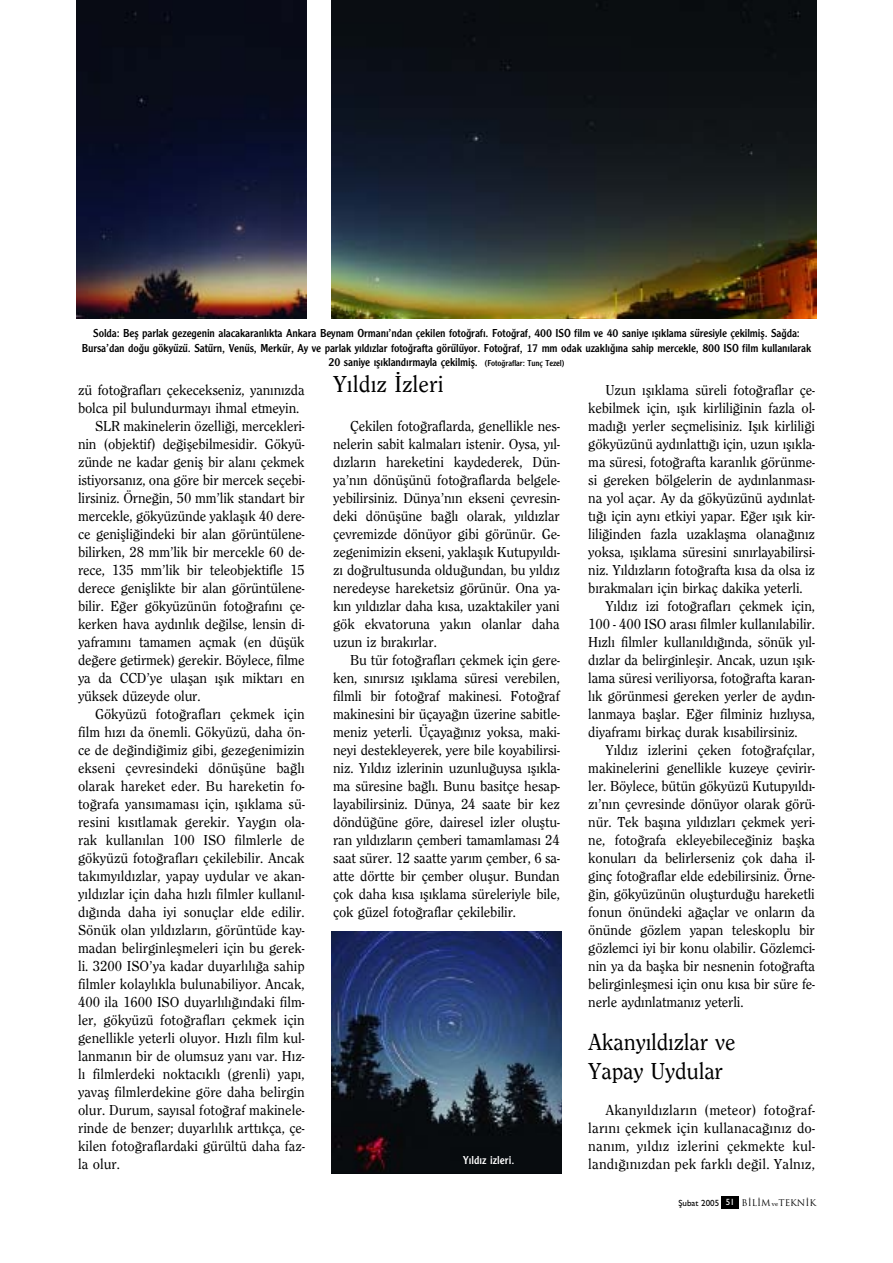
<style>
.page{position:relative;width:893px;height:1263px;background:#fff}
.page>*{position:absolute;margin:0;border:0;box-sizing:border-box;transform-origin:0 0}
.t1{font:500 24px/28.8px "Clearface";letter-spacing:-.01em;color:#000}
.t2{font:500 15px/18px "Clearface";letter-spacing:-.01em;color:#000;text-align:justify}
.t3{font:12px/14.4px "Clearface Gothic";letter-spacing:-.01em;color:#000;text-align:center}
.t4{font:12px "Clearface Gothic";color:#fff}
.t5{font:9px "Trajan Plain";color:#000}
.s1{font-size:9px}
.s2{font-family:"Gill Sans";font-weight:500}
.s3{font-family:"Gill Sans";font-weight:500;color:#fff}
.s4{font-family:"Bookman Old Style";font-size:6px}
</style>
<div class="page">
<div style="left:722px;top:1196px;width:17px;height:13px;background:#000"></div>
<img style="left:332px;top:0;width:484px;height:319px">
<img style="left:77px;top:0;width:229px;height:319px">
<img style="left:332px;top:931px;width:229px;height:243px">
<p class="t3" style="left:82px;top:326px;width:731px">Solda: Befl parlak gezegenin alacakaranl›kta Ankara Beynam Orman›’ndan çekilen foto¤raf›. Foto¤raf, 400 ISO film ve 40 saniye ›fl›klama süresiyle çekilmifl. Sa¤da:<br>Bursa’dan do¤u gökyüzü. Satürn, Venüs, Merkür, Ay ve parlak y›ld›zlar foto¤rafta görülüyor. Foto¤raf, 17 mm odak uzakl›¤›na sahip mercekle, 800 ISO film kullan›larak<br>20 saniye ›fl›kland›rmayla çekilmifl. <span class="s1">(Foto¤raflar: Tunç Tezel)</span></p>
<p class="t2" style="left:78px;top:381px;width:228px">zü foto¤raflar› çekecekseniz, yan›n›zda</p>
<p class="t2" style="left:78px;top:399px;width:223px">bolca pil bulundurmay› ihmal etmeyin.</p>
<p class="t2" style="left:95px;top:417px;width:211px">SLR makinelerin özelli¤i, mercekleri-</p>
<p class="t2" style="left:78px;top:435px;width:228px">nin (objektif) de¤iflebilmesidir. Gökyü-</p>
<p class="t2" style="left:78px;top:453px;width:228px">zünde ne kadar genifl bir alan› çekmek</p>
<p class="t2" style="left:78px;top:471px;width:228px">istiyorsan›z, ona göre bir mercek seçebi-</p>
<p class="t2" style="left:78px;top:489px;width:228px">lirsiniz. Örne¤in, 50 mm’lik standart bir</p>
<p class="t2" style="left:78px;top:507px;width:228px">mercekle, gökyüzünde yaklafl›k 40 dere-</p>
<p class="t2" style="left:78px;top:525px;width:228px">ce geniflli¤indeki bir alan görüntülene-</p>
<p class="t2" style="left:78px;top:543px;width:228px">bilirken, 28 mm’lik bir mercekle 60 de-</p>
<p class="t2" style="left:78px;top:561px;width:228px">rece, 135 mm’lik bir teleobjektifle 15</p>
<p class="t2" style="left:78px;top:579px;width:228px">derece genifllikte bir alan görüntülene-</p>
<p class="t2" style="left:78px;top:597px;width:228px">bilir. E¤er gökyüzünün foto¤raf›n› çe-</p>
<p class="t2" style="left:78px;top:615px;width:228px">kerken hava ayd›nl›k de¤ilse, lensin di-</p>
<p class="t2" style="left:78px;top:633px;width:228px">yafram›n› tamamen açmak (en düflük</p>
<p class="t2" style="left:78px;top:651px;width:228px">de¤ere getirmek) gerekir. Böylece, filme</p>
<p class="t2" style="left:78px;top:669px;width:228px">ya da CCD’ye ulaflan ›fl›k miktar› en</p>
<p class="t2" style="left:78px;top:687px;width:124px">yüksek düzeyde olur.</p>
<p class="t2" style="left:95px;top:705px;width:211px">Gökyüzü foto¤raflar› çekmek için</p>
<p class="t2" style="left:78px;top:723px;width:228px">film h›z› da önemli. Gökyüzü, daha ön-</p>
<p class="t2" style="left:78px;top:741px;width:228px">ce de de¤indi¤imiz gibi, gezegenimizin</p>
<p class="t2" style="left:78px;top:759px;width:228px">ekseni çevresindeki dönüflüne ba¤l›</p>
<p class="t2" style="left:78px;top:777px;width:228px">olarak hareket eder. Bu hareketin fo-</p>
<p class="t2" style="left:78px;top:795px;width:228px">to¤rafa yans›mamas› için, ›fl›klama sü-</p>
<p class="t2" style="left:78px;top:813px;width:228px">resini k›s›tlamak gerekir. Yayg›n ola-</p>
<p class="t2" style="left:78px;top:831px;width:228px">rak kullan›lan 100 ISO filmlerle de</p>
<p class="t2" style="left:78px;top:849px;width:228px">gökyüzü foto¤raflar› çekilebilir. Ancak</p>
<p class="t2" style="left:78px;top:867px;width:228px">tak›my›ld›zlar, yapay uydular ve akan-</p>
<p class="t2" style="left:78px;top:885px;width:228px">y›ld›zlar için daha h›zl› filmler kullan›l-</p>
<p class="t2" style="left:78px;top:903px;width:228px">d›¤›nda daha iyi sonuçlar elde edilir.</p>
<p class="t2" style="left:78px;top:921px;width:228px">Sönük olan y›ld›zlar›n, görüntüde kay-</p>
<p class="t2" style="left:78px;top:939px;width:228px">madan belirginleflmeleri için bu gerek-</p>
<p class="t2" style="left:78px;top:957px;width:228px">li. 3200 ISO’ya kadar duyarl›l›¤a sahip</p>
<p class="t2" style="left:78px;top:975px;width:228px">filmler kolayl›kla bulunabiliyor. Ancak,</p>
<p class="t2" style="left:78px;top:993px;width:228px">400 ila 1600 ISO duyarl›l›¤›ndaki film-</p>
<p class="t2" style="left:78px;top:1011px;width:228px">ler, gökyüzü foto¤raflar› çekmek için</p>
<p class="t2" style="left:78px;top:1029px;width:228px">genellikle yeterli oluyor. H›zl› film kul-</p>
<p class="t2" style="left:78px;top:1047px;width:228px">lanman›n bir de olumsuz yan› var. H›z-</p>
<p class="t2" style="left:78px;top:1065px;width:228px">l› filmlerdeki noktac›kl› (grenli) yap›,</p>
<p class="t2" style="left:78px;top:1083px;width:228px">yavafl filmlerdekine göre daha belirgin</p>
<p class="t2" style="left:78px;top:1101px;width:228px">olur. Durum, say›sal foto¤raf makinele-</p>
<p class="t2" style="left:78px;top:1119px;width:228px">rinde de benzer; duyarl›l›k artt›kça, çe-</p>
<p class="t2" style="left:78px;top:1137px;width:228px">kilen foto¤raflardaki gürültü daha faz-</p>
<p class="t2" style="left:78px;top:1155px;width:43px">la olur.</p>
<h1 class="t1" style="left:333px;top:370px;width:112px">Y›ld›z ‹zleri</h1>
<p class="t2" style="left:333px;top:417px;width:228px;text-indent:17px">Çekilen foto¤raflarda, genellikle nes&shy;nelerin sabit kalmalar› istenir. Oysa, y›l&shy;d›zlar›n hareketini kaydederek, Dün&shy;ya’n›n dönüflünü foto¤raflarda belgele&shy;yebilirsiniz. Dünya’n›n ekseni çevresin&shy;deki dönüflüne ba¤l› olarak, y›ld›zlar çevremizde dönüyor gibi görünür. Ge&shy;zegenimizin ekseni, yaklafl›k Kutupy›ld›- z› do¤rultusunda oldu¤undan, bu y›ld›z neredeyse hareketsiz görünür. Ona ya&shy;k›n y›ld›zlar daha k›sa, uzaktakiler yani gök ekvatoruna yak›n olanlar daha uzun iz b›rak›rlar.</p>
<p class="t2" style="left:333px;top:651px;width:228px;text-indent:17px">Bu tür foto¤raflar› çekmek için gere&shy;ken, s›n›rs›z ›fl›klama süresi verebilen, filmli bir foto¤raf makinesi. Foto¤raf makinesini bir üçaya¤›n üzerine sabitle&shy;meniz yeterli. Üçaya¤›n›z yoksa, maki&shy;neyi destekleyerek, yere bile koyabilirsi&shy;niz. Y›ld›z izlerinin uzunlu¤uysa ›fl›kla&shy;ma süresine ba¤l›. Bunu basitçe hesap&shy;layabilirsiniz. Dünya, 24 saate bir kez döndü¤üne göre, dairesel izler olufltu&shy;ran y›ld›zlar›n çemberi tamamlamas› 24 saat sürer. 12 saatte yar›m çember, 6 sa&shy;atte dörtte bir çember oluflur. Bundan çok daha k›sa ›fl›klama süreleriyle bile, çok güzel foto¤raflar çekilebilir.</p>
<p class="t4" style="left:463px;top:1152px;width:53px">Y›ld›z izleri.</p>
<p class="t2" style="left:605px;top:381px;width:211px">Uzun ›fl›klama süreli foto¤raflar çe-</p>
<p class="t2" style="left:588px;top:399px;width:228px">kebilmek için, ›fl›k kirlili¤inin fazla ol-</p>
<p class="t2" style="left:588px;top:417px;width:228px">mad›¤› yerler seçmelisiniz. Ifl›k kirlili¤i</p>
<p class="t2" style="left:588px;top:435px;width:228px">gökyüzünü ayd›nlatt›¤› için, uzun ›fl›kla-</p>
<p class="t2" style="left:588px;top:453px;width:228px">ma süresi, foto¤rafta karanl›k görünme-</p>
<p class="t2" style="left:588px;top:471px;width:228px">si gereken bölgelerin de ayd›nlanmas›-</p>
<p class="t2" style="left:588px;top:489px;width:228px">na yol açar. Ay da gökyüzünü ayd›nlat-</p>
<p class="t2" style="left:588px;top:507px;width:228px">t›¤› için ayn› etkiyi yapar. E¤er ›fl›k kir-</p>
<p class="t2" style="left:588px;top:525px;width:228px">lili¤inden fazla uzaklaflma olana¤›n›z</p>
<p class="t2" style="left:588px;top:543px;width:228px">yoksa, ›fl›klama süresini s›n›rlayabilirsi-</p>
<p class="t2" style="left:588px;top:561px;width:228px">niz. Y›ld›zlar›n foto¤rafta k›sa da olsa iz</p>
<p class="t2" style="left:588px;top:579px;width:216px">b›rakmalar› için birkaç dakika yeterli.</p>
<p class="t2" style="left:605px;top:597px;width:211px">Y›ld›z izi foto¤raflar› çekmek için,</p>
<p class="t2" style="left:588px;top:615px;width:228px">100 - 400 ISO aras› filmler kullan›labilir.</p>
<p class="t2" style="left:588px;top:633px;width:228px">H›zl› filmler kullan›ld›¤›nda, sönük y›l-</p>
<p class="t2" style="left:588px;top:651px;width:228px">d›zlar da belirginleflir. Ancak, uzun ›fl›k-</p>
<p class="t2" style="left:588px;top:669px;width:228px">lama süresi veriliyorsa, foto¤rafta karan-</p>
<p class="t2" style="left:588px;top:687px;width:228px">l›k görünmesi gereken yerler de ayd›n-</p>
<p class="t2" style="left:588px;top:705px;width:228px">lanmaya bafllar. E¤er filminiz h›zl›ysa,</p>
<p class="t2" style="left:588px;top:723px;width:211px">diyafram› birkaç durak k›sabilirsiniz.</p>
<p class="t2" style="left:605px;top:741px;width:211px">Y›ld›z izlerini çeken foto¤rafç›lar,</p>
<p class="t2" style="left:588px;top:759px;width:228px">makinelerini genellikle kuzeye çevirir-</p>
<p class="t2" style="left:588px;top:777px;width:228px">ler. Böylece, bütün gökyüzü Kutupy›ld›-</p>
<p class="t2" style="left:588px;top:795px;width:228px">z›’n›n çevresinde dönüyor olarak görü-</p>
<p class="t2" style="left:588px;top:813px;width:228px">nür. Tek bafl›na y›ld›zlar› çekmek yeri-</p>
<p class="t2" style="left:588px;top:831px;width:228px">ne, foto¤rafa ekleyebilece¤iniz baflka</p>
<p class="t2" style="left:588px;top:849px;width:228px">konular› da belirlerseniz çok daha il-</p>
<p class="t2" style="left:588px;top:867px;width:228px">ginç foto¤raflar elde edebilirsiniz. Örne-</p>
<p class="t2" style="left:588px;top:885px;width:228px">¤in, gökyüzünün oluflturdu¤u hareketli</p>
<p class="t2" style="left:588px;top:903px;width:228px">fonun önündeki a¤açlar ve onlar›n da</p>
<p class="t2" style="left:588px;top:921px;width:228px">önünde gözlem yapan teleskoplu bir</p>
<p class="t2" style="left:588px;top:939px;width:228px">gözlemci iyi bir konu olabilir. Gözlemci-</p>
<p class="t2" style="left:588px;top:957px;width:228px">nin ya da baflka bir nesnenin foto¤rafta</p>
<p class="t2" style="left:588px;top:975px;width:228px">belirginleflmesi için onu k›sa bir süre fe-</p>
<p class="t2" style="left:588px;top:993px;width:157px">nerle ayd›nlatman›z yeterli.</p>
<h1 class="t1" style="left:588px;top:1027px;width:149px">Akany›ld›zlar ve<br>Yapay Uydular</h1>
<p class="t2" style="left:588px;top:1101px;width:228px;text-indent:17px">Akany›ld›zlar›n (meteor) foto¤raf&shy;lar›n› çekmek için kullanaca¤›n›z do&shy;nan›m, y›ld›z izlerini çekmekte kul&shy;land›¤›n›zdan pek farkl› de¤il. Yaln›z,</p>
<p class="t5" style="left:678px;top:1199px;width:139px"><span class="s2">fiubat 2005</span> <span class="s3">51</span> B‹L‹M <span class="s4">ve</span>TEKN‹K</p>
</div>
